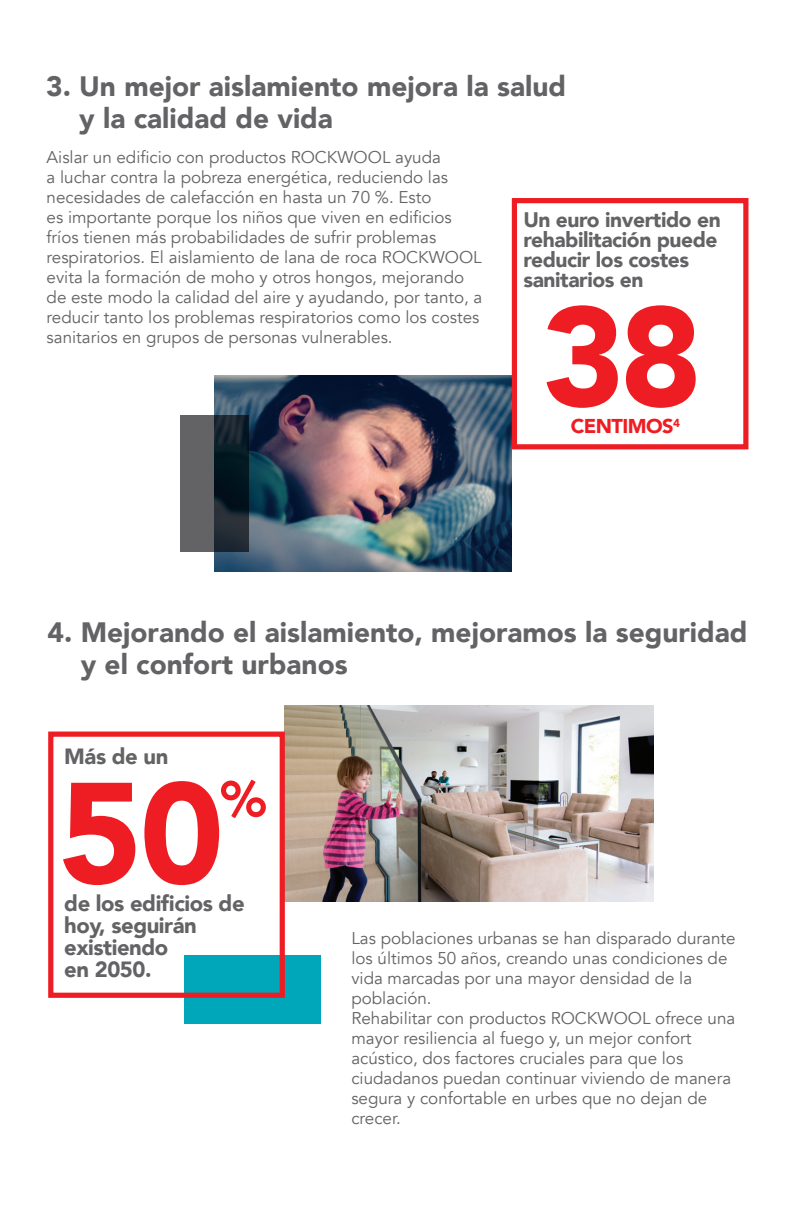
<style>
.page{position:relative;width:791px;height:1225px;background:#fff}
.page>*{position:absolute;margin:0;border:0;box-sizing:border-box;transform-origin:0 0}
.t1{font:900 142px "Avenir";color:#ee1d23}
.t2{font:900 140px "Avenir";color:#ee1d23}
.t3{font:900 50px "Avenir";color:#ee1d23}
.t4{font:900 28px/32px "Avenir";color:#636366}
.t5{font:900 22px/22px "Avenir";letter-spacing:-.02em;color:#636366}
.t6{font:900 21px/20px "Avenir";letter-spacing:-.02em;color:#636366}
.t7{font:900 20px "Avenir";letter-spacing:-.03em;color:#ee1d23}
.t8{font:17px/20px "Avenir";color:#636366}
</style>
<div class="page">
<img style="left:215px;top:376px;width:297px;height:196px">
<div style="left:512px;top:198px;width:236px;height:251px;border:5px solid #ee1d23"></div>
<svg style="left:181px;top:415px;width:68px;height:136px;background:#3a4147"></svg>
<img style="left:285px;top:705px;width:368px;height:196px">
<div style="left:184px;top:955px;width:136px;height:69px;background:#00a6b9"></div>
<div style="left:48px;top:731px;width:237px;height:267px;border:5px solid #ee1d23"></div>
<h3 class="t4" style="left:79px;top:70px;width:488px;text-indent:-33px">3. Un mejor aislamiento mejora la salud y la calidad de vida</h3>
<p class="t8" style="left:47px;top:147px;width:437px">Aislar un edificio con productos ROCKWOOL ayuda<br>a luchar contra la pobreza energética, reduciendo las necesidades de calefacción en hasta un 70 %. Esto<br>es importante porque los niños que viven en edificios fríos tienen más probabilidades de sufrir problemas respiratorios. El aislamiento de lana de roca ROCKWOOL evita la formación de moho y otros hongos, mejorando de este modo la calidad del aire y ayudando, por tanto, a reducir tanto los problemas respiratorios como los costes sanitarios en grupos de personas vulnerables.</p>
<p class="t6" style="left:523px;top:210px;width:199px">Un euro invertido en rehabilitación puede reducir los costes sanitarios en</p>
<h2 class="t2" style="left:542px;top:237px;width:162px">38</h2>
<p class="t7" style="left:571px;top:409px;width:111px">CENTIMOS<sup>4</sup></p>
<h3 class="t4" style="left:81px;top:616px;width:668px;text-indent:-33px">4. Mejorando el aislamiento, mejoramos la seguridad y el confort urbanos</h3>
<p class="t5" style="left:64px;top:745px;width:106px">Más de un</p>
<h1 class="t1" style="left:59px;top:712px;width:167px">50</h1>
<h3 class="t3" style="left:221px;top:756px;width:47px">%</h3>
<p class="t5" style="left:64px;top:891px;width:182px">de los edificios de hoy, seguirán existiendo<br>en 2050.</p>
<p class="t8" style="left:351px;top:928px;width:386px">Las poblaciones urbanas se han disparado durante los últimos 50 años, creando unas condiciones de vida marcadas por una mayor densidad de la población.<br>Rehabilitar con productos ROCKWOOL ofrece una mayor resiliencia al fuego y, un mejor confort acústico, dos factores cruciales para que los ciudadanos puedan continuar viviendo de manera segura y confortable en urbes que no dejan de crecer.</p>
</div>
